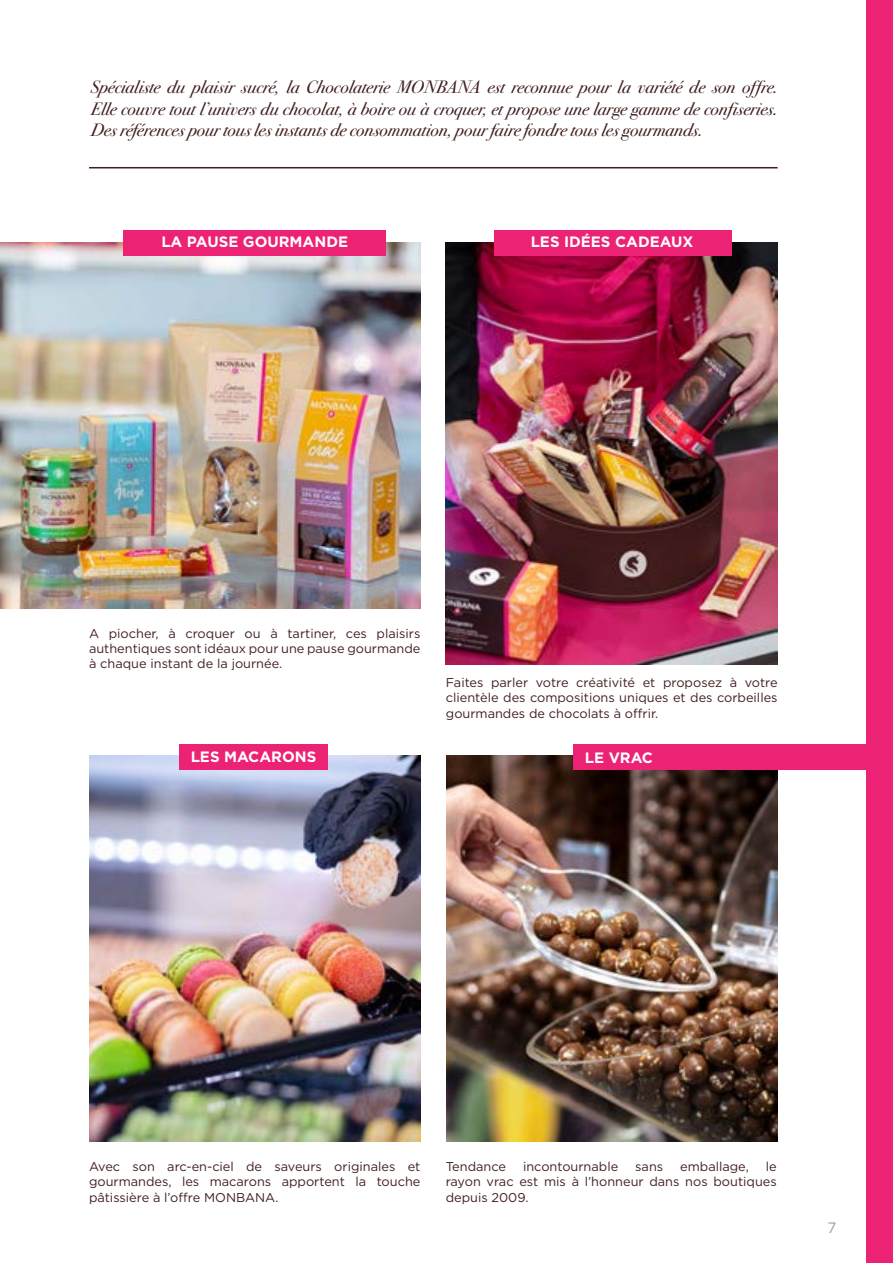
<style>
.page{position:relative;width:893px;height:1263px;background:#fff}
.page>*{position:absolute;margin:0;border:0;box-sizing:border-box;transform-origin:0 0}
.t1{font:italic 18px/21.6px "Bodoni Sev ITC";color:#421f1f;text-align:justify}
.t2{font:700 15px "Gotham";color:#fff}
.t3{font:15px "Gotham";color:#9d9d9c}
.t4{font:12.75px/15.3px "Gotham";color:#421f1f;text-align:justify}
</style>
<div class="page">
<img style="left:0;top:243px;width:420px;height:365px">
<img style="left:446px;top:243px;width:332px;height:421px">
<img style="left:446px;top:755px;width:332px;height:386px">
<img style="left:89px;top:755px;width:331px;height:386px">
<div style="left:866px;top:0;width:27px;height:1263px;background:#ec2275"></div>
<div style="left:495px;top:230px;width:237px;height:26px;background:#ec2275"></div>
<div style="left:123px;top:230px;width:262px;height:26px;background:#ec2275"></div>
<div style="left:574px;top:744px;width:304px;height:26px;background:#ec2275"></div>
<div style="left:179px;top:744px;width:149px;height:26px;background:#ec2275"></div>
<hr style="left:89px;top:167px;width:689px;height:1px;background:#421f1f">
<p class="t1" style="left:91px;top:76px;width:688px">Spécialiste du plaisir sucré, la Chocolaterie MONBANA est reconnue pour la variété de son offre.<br>Elle couvre tout l’univers du chocolat, à boire ou à croquer, et propose une large gamme de confiseries.<br>Des références pour tous les instants de consommation, pour faire fondre tous les gourmands.</p>
<p class="t2" style="left:161px;top:232px;width:188px">LA PAUSE GOURMANDE</p>
<p class="t2" style="left:531px;top:232px;width:164px">LES IDÉES CADEAUX</p>
<p class="t4" style="left:89px;top:625px;width:333px">A piocher, à croquer ou à tartiner, ces plaisirs authentiques sont idéaux pour une pause gourmande à chaque instant de la journée.</p>
<p class="t4" style="left:446px;top:674px;width:333px">Faites parler votre créativité et proposez à votre clientèle des compositions uniques et des corbeilles gourmandes de chocolats à offrir.</p>
<p class="t2" style="left:191px;top:747px;width:127px">LES MACARONS</p>
<p class="t2" style="left:585px;top:747px;width:70px">LE VRAC</p>
<p class="t4" style="left:89px;top:1158px;width:333px">Avec son arc-en-ciel de saveurs originales et gourmandes, les macarons apportent la touche pâtissière à l’offre MONBANA.</p>
<p class="t4" style="left:446px;top:1158px;width:62px">Tendance</p>
<p class="t4" style="left:523px;top:1158px;width:97px">incontournable</p>
<p class="t4" style="left:635px;top:1158px;width:29px">sans</p>
<p class="t4" style="left:680px;top:1158px;width:70px">emballage,</p>
<p class="t4" style="left:446px;top:1158px;width:333px;text-indent:320px">le rayon vrac est mis à l’honneur dans nos boutiques depuis 2009.</p>
<p class="t3" style="left:827px;top:1218px;width:10px">7</p>
</div>
